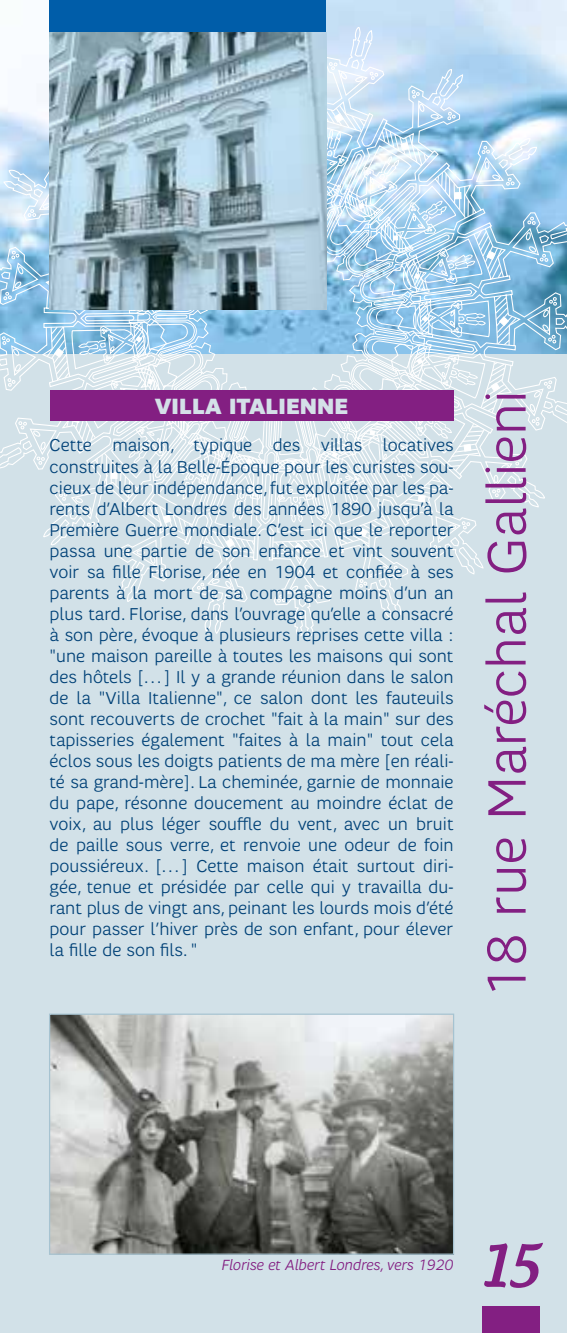
<style>
.page{position:relative;width:567px;height:1333px;background:#fff}
.page>*{position:absolute;margin:0;border:0;box-sizing:border-box;transform-origin:0 0}
.t1{font:300 55px "SFR";color:#831f82}
.t2{font:500 55px "Androgyne";color:#831f82}
.t3{font:900 22.5px "SFR";color:#d4e0e8}
.t4{font:300 17.5px/21px "SFR";color:#004177;text-align:justify}
.t5{font:italic 300 15px "SFR";color:#831f82}
</style>
<div class="page">
<div style="left:0;top:346px;width:567px;height:986px;background:#d2e1e8"></div>
<img style="left:49px;top:0;width:518px;height:17px">
<svg style="left:0;top:17px;width:567px;height:618px"></svg>
<svg style="left:18px;top:136px;width:536px;height:472px"></svg>
<svg style="left:326px;top:104px;width:40px;height:24px"></svg>
<svg style="left:381px;top:127px;width:46px;height:1px"></svg>
<svg style="left:486px;top:229px;width:17px;height:51px"></svg>
<svg style="left:493px;top:294px;width:24px;height:52px"></svg>
<svg style="left:486px;top:361px;width:23px;height:51px"></svg>
<svg style="left:338px;top:522px;width:50px;height:23px"></svg>
<svg style="left:271px;top:537px;width:53px;height:25px"></svg>
<svg style="left:205px;top:530px;width:51px;height:27px"></svg>
<svg style="left:144px;top:522px;width:48px;height:14px"></svg>
<svg style="left:62px;top:420px;width:16px;height:25px"></svg>
<svg style="left:46px;top:325px;width:25px;height:56px"></svg>
<svg style="left:46px;top:258px;width:29px;height:52px"></svg>
<svg style="left:78px;top:128px;width:408px;height:394px"></svg>
<svg style="left:112px;top:190px;width:345px;height:313px"></svg>
<svg style="left:326px;top:179px;width:10px;height:18px"></svg>
<svg style="left:346px;top:194px;width:30px;height:25px"></svg>
<svg style="left:382px;top:223px;width:24px;height:28px"></svg>
<svg style="left:406px;top:259px;width:19px;height:33px"></svg>
<svg style="left:419px;top:301px;width:15px;height:34px"></svg>
<svg style="left:410px;top:344px;width:18px;height:33px"></svg>
<svg style="left:389px;top:386px;width:23px;height:4px"></svg>
<svg style="left:357px;top:420px;width:29px;height:23px"></svg>
<svg style="left:318px;top:444px;width:33px;height:19px"></svg>
<svg style="left:276px;top:458px;width:34px;height:16px"></svg>
<svg style="left:233px;top:453px;width:32px;height:18px"></svg>
<svg style="left:194px;top:434px;width:31px;height:23px"></svg>
<svg style="left:163px;top:420px;width:24px;height:12px"></svg>
<svg style="left:141px;top:365px;width:21px;height:25px"></svg>
<svg style="left:130px;top:321px;width:16px;height:36px"></svg>
<svg style="left:130px;top:309px;width:19px;height:3px"></svg>
<div style="left:50px;top:390px;width:404px;height:30px;background:#831f82"></div>
<div style="left:50px;top:0;width:276px;height:41px;background:#005da9"></div>
<img style="left:50px;top:33px;width:276px;height:276px">
<img style="left:51px;top:1015px;width:401px;height:237px">
<div style="left:49px;top:1013px;width:405px;height:241px;border:1px solid #a6c3d1"></div>
<div style="left:483px;top:1306px;width:57px;height:26px;background:#831f82"></div>
<p class="t3" style="left:155px;top:392px;width:195px">VILLA ITALIENNE</p>
<p class="t4" style="left:50px;top:435px;width:406px">Cette maison, typique des villas locatives construites à la Belle-Époque pour les curistes sou&shy;cieux de leur indépendance, fut exploitée par les pa&shy;rents d’Albert Londres des années 1890 jusqu’à la Première Guerre mondiale. C’est ici que le reporter passa une partie de son enfance et vint souvent voir sa fille Florise, née en 1904 et confiée à ses parents à la mort de sa compagne moins d’un an plus tard. Florise, dans l’ouvrage qu’elle a consacré à son père, évoque à plusieurs reprises cette villa : "une maison pareille à toutes les maisons qui sont des hôtels […] Il y a grande réunion dans le salon de la "Villa Italienne", ce salon dont les fauteuils sont recouverts de crochet "fait à la main" sur des tapisseries également "faites à la main" tout cela éclos sous les doigts patients de ma mère [en réali&shy;té sa grand-mère]. La cheminée, garnie de monnaie du pape, résonne doucement au moindre éclat de voix, au plus léger souffle du vent, avec un bruit de paille sous verre, et renvoie une odeur de foin poussiéreux. […] Cette maison était surtout diri&shy;gée, tenue et présidée par celle qui y travailla du&shy;rant plus de vingt ans, peinant les lourds mois d’été pour passer l’hiver près de son enfant, pour élever la fille de son fils. "</p>
<h1 class="t1" style="left:476px;top:997px;width:609px;rotate:-90deg">18 rue Maréchal Gallieni</h1>
<p class="t5" style="left:222px;top:1256px;width:233px">Florise et Albert Londres, vers 1920</p>
<h1 class="t2" style="left:481px;top:1230px;width:61px">15</h1>
</div>
